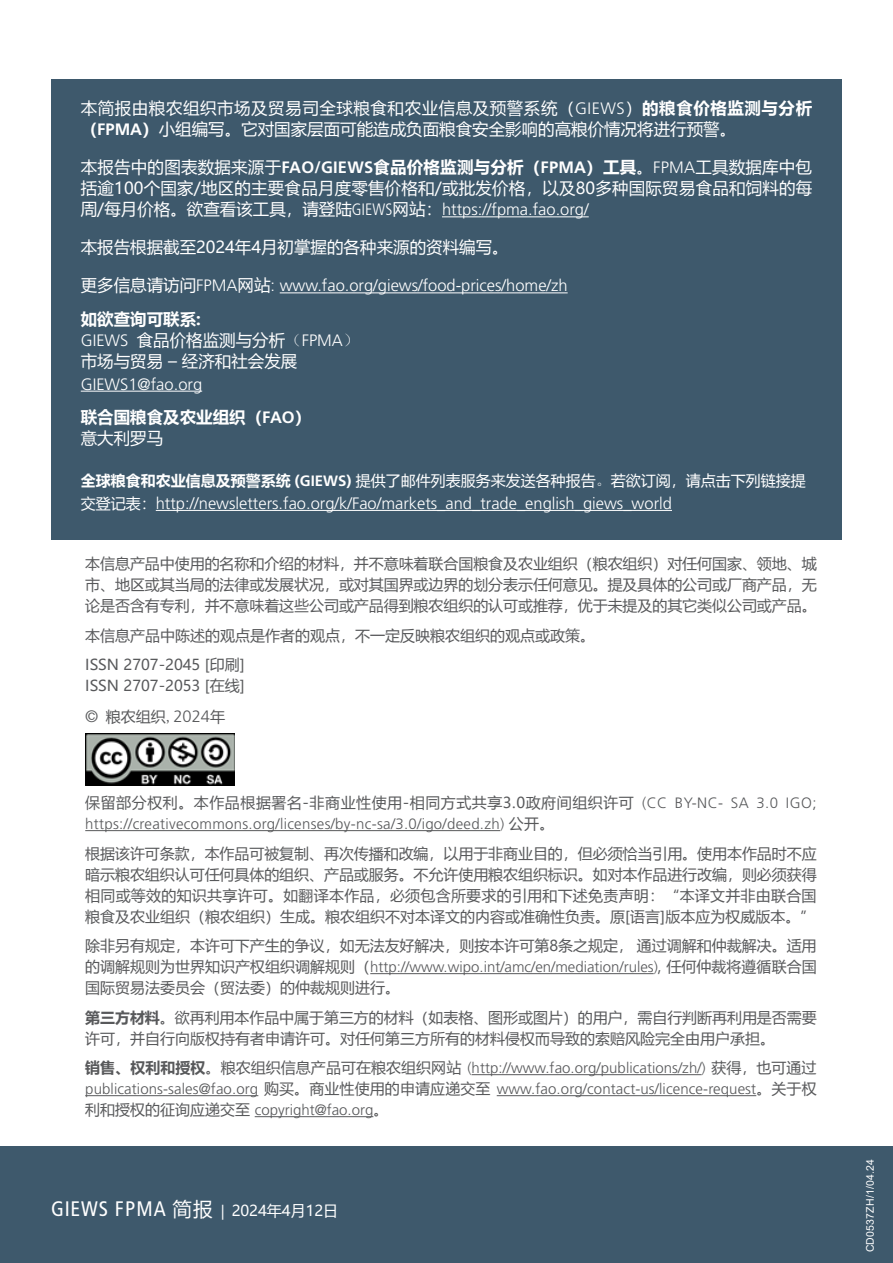
<style>
.page{position:relative;width:893px;height:1263px;background:#fff}
.page>*{position:absolute;margin:0;border:0;box-sizing:border-box;transform-origin:0 0}
.t1{font:16.5px/21px "Microsoft Ya Hei";letter-spacing:.01em;color:#fff}
.t2{font:300 16.5px "Frutiger LT Std";color:#fff}
.t3{font:700 16.5px/21px "Microsoft Ya Hei";color:#fff}
.t4{font:300 16.5px "Frutiger LT Std";color:#58595b}
.t5{font:15px/21px "Microsoft Ya Hei";color:#58595b;text-align:justify}
.t6{font:300 15px/21px "Frutiger LT Std";letter-spacing:.005em;color:#58595b;text-align:justify}
.t7{font:15px "Microsoft Ya Hei";color:#fff}
.t8{font:15px "Microsoft Ya Hei";letter-spacing:.035em;color:#58595b}
.t9{font:10.5px "Arial";letter-spacing:.02em;color:#fff}
.s1{font-family:"Frutiger LT Std";font-weight:300}
.s2{font-weight:700}
.s3{font-family:"Frutiger LT Std";font-weight:700}
.s4{font-family:"Microsoft Ya Hei";font-weight:400}
.s5{font-stretch:condensed}
.s6{font-family:"Sim Sun";font-weight:400}
.s7{font-family:"Frutiger LT Std"}
.s8{font-weight:400}
.s9{font-family:"Sim Sun"}
.s10{font-family:"Microsoft Ya Hei";font-weight:400;font-size:15px}
.s11{font-family:"Sim Sun";font-weight:400;font-size:15px}
.s12{font-family:"Microsoft Ya Hei";font-weight:700}
.s13{font-family:"Frutiger LT Std";font-stretch:condensed;font-size:21px}
.s14{font-size:19.5px}
.s15{font-family:"Frutiger LT Std";font-stretch:condensed}
</style>
<div class="page">
<div style="left:0;top:1146px;width:893px;height:117px;background:#3e596c"></div>
<div style="left:51px;top:80px;width:791px;height:460px;background:#3e596c"></div>
<hr style="left:442px;top:216px;width:147px;height:1px;background:#fff">
<hr style="left:280px;top:292px;width:288px;height:1px;background:#fff">
<hr style="left:81px;top:391px;width:121px;height:1px;background:#fff">
<hr style="left:156px;top:510px;width:516px;height:1px;background:#fff">
<hr style="left:85px;top:830px;width:415px;height:1px;background:#58595b">
<hr style="left:370px;top:973px;width:284px;height:1px;background:#58595b">
<hr style="left:472px;top:1074px;width:230px;height:1px;background:#58595b">
<hr style="left:85px;top:1095px;width:173px;height:1px;background:#58595b">
<hr style="left:497px;top:1095px;width:259px;height:1px;background:#58595b">
<hr style="left:255px;top:1116px;width:118px;height:1px;background:#58595b">
<img style="left:85px;top:734px;width:150px;height:51px">
<p class="t1" style="left:81px;top:97px;width:733px">本简报由粮农组织市场及贸易司全球粮食和农业信息及预警系统（<span class="s1">GIEWS</span>）<span class="s2">的粮食价格监测与分析（</span><span class="s3">FPMA</span><span class="s2">）</span>小组编写。它对国家层面可能造成负面粮食安全影响的高粮价情况将进行预警。</p>
<p class="t1" style="left:81px;top:156px;width:733px">本报告中的图表数据来源于<span class="s3">FAO/GIEWS</span><span class="s2">食品价格监测与分析（</span><span class="s3">FPMA</span><span class="s2">）工具</span>。<span class="s1">FPMA</span>工具数据库中包括逾100个国家/地区的主要食品月度零售价格和/或批发价格，以及80多种国际贸易食品和饲料的每</p>
<p class="t2" style="left:81px;top:200px;width:509px"><span class="s4">周/每月价格。欲查看该工具，请登陆</span><span class="s5">GIEWS</span><span class="s4">网站：</span>https://fpma.fao.org/</p>
<p class="t1" style="left:81px;top:236px;width:429px">本报告根据截至2024年4月初掌握的各种来源的资料编写。</p>
<p class="t2" style="left:81px;top:276px;width:488px"><span class="s4">更多信息请访问</span>FPMA<span class="s4">网站</span>: www.fao.org/giews/food-prices/home/zh</p>
<p class="t3" style="left:81px;top:308px;width:122px">如欲查询可联系:</p>
<p class="t2" style="left:81px;top:331px;width:280px">GIEWS <span class="s4">食品价格监测与分析</span><span class="s6">（</span>FPMA<span class="s6">）</span></p>
<p class="t1" style="left:81px;top:350px;width:218px">市场与贸易 – 经济和社会发展</p>
<p class="t2" style="left:81px;top:374px;width:123px">GIEWS1@fao.org</p>
<p class="t3" style="left:81px;top:406px;width:232px">联合国粮食及农业组织（<span class="s7">FAO</span>）<span class="s8">意大利罗马</span></p>
<p class="t7" style="left:81px;top:471px;width:727px"><span class="s2">全球粮食和农业信息及预警系统</span> <span class="s3">(GIEWS)</span> 提供了邮件列表服务来发送各种报告<span class="s9">。</span>若欲订阅，请点击下列链接提</p>
<p class="t2" style="left:81px;top:494px;width:593px"><span class="s10">交登记表：</span>http://newsletters.fao.org/k/Fao/markets_and_trade_english_giews_world</p>
<p class="t5" style="left:85px;top:553px;width:733px">本信息产品中使用的名称和介绍的材料，并不意味着联合国粮食及农业组织（粮农组织）对任何国家、领地、城市、地区或其当局的法律或发展状况，或对其国界或边界的划分表示任何意见。提及具体的公司或厂商产品，无论是否含有专利，并不意味着这些公司或产品得到粮农组织的认可或推荐，优于未提及的其它类似公司或产品。</p>
<p class="t5" style="left:85px;top:620px;width:511px;line-height:29.5px">本信息产品中陈述的观点是作者的观点，不一定反映粮农组织的观点或政策。<br>ISSN 2707-2045 [印刷]</p>
<p class="t5" style="left:85px;top:675px;width:161px">ISSN 2707-2053 [在线]</p>
<p class="t4" style="left:85px;top:707px;width:141px">© <span class="s10">粮农组织</span><span class="s11">,</span>2024<span class="s10">年</span></p>
<p class="t8" style="left:85px;top:792px;width:733px">保留部分权利。本作品根据署名-非商业性使用-相同方式共享3.0政府间组织许可 <span class="s1">(CC BY-NC- SA 3.0 IGO;</span></p>
<p class="t6" style="left:85px;top:814px;width:471px">https://creativecommons.org/licenses/by-nc-sa/3.0/igo/deed.zh) <span class="s4">公开。</span></p>
<p class="t5" style="left:85px;top:842px;width:733px">根据该许可条款，本作品可被复制、再次传播和改编，以用于非商业目的，但必须恰当引用。使用本作品时不应暗示粮农组织认可任何具体的组织、产品或服务。不允许使用粮农组织标识。如对本作品进行改编，则必须获得相同或等效的知识共享许可。如翻译本作品，必须包含所要求的引用和下述免责声明：“本译文并非由联合国粮食及农业组织（粮农组织）生成。粮农组织不对本译文的内容或准确性负责。原[语言]版本应为权威版本。”</p>
<p class="t5" style="left:85px;top:935px;width:733px">除非另有规定，本许可下产生的争议，如无法友好解决，则按本许可第8条之规定， 通过调解和仲裁解决。适用</p>
<p class="t6" style="left:85px;top:957px;width:733px"><span class="s4">的调解规则为世界知识产权组织调解规则（</span>http://www.wipo.int/amc/en/mediation/rules)<span class="s4">, 任何仲裁将遵循联合国</span></p>
<p class="t5" style="left:85px;top:972px;width:733px;line-height:29.5px">国际贸易法委员会（贸法委）的仲裁规则进行。<br><span class="s2">第三方材料</span>。欲再利用本作品中属于第三方的材料（如表格、图形或图片）的用户，需自行判断再利用是否需要</p>
<p class="t5" style="left:85px;top:1027px;width:691px">许可，并自行向版权持有者申请许可。对任何第三方所有的材料侵权而导致的索赔风险完全由用户承担。</p>
<p class="t6" style="left:85px;top:1058px;width:733px"><span class="s12">销售、权利和授权</span><span class="s4">。粮农组织信息产品可在粮农组织网站</span> (http://www.fao.org/publications/zh/) <span class="s4">获得，也可通过</span>publications-sales@fao.org <span class="s4">购买。商业性使用的申请应递交至</span> www.fao.org/contact-us/licence-request<span class="s4">。关于权利和授权的征询应递交至</span> copyright@fao.org<span class="s4">。</span></p>
<p class="t7" style="left:51px;top:1200px;width:289px"><span class="s13">GIEWS FPMA</span> <span class="s14">简报</span> <span class="s15">|</span> 2024年4月12日</p>
<p class="t9" style="left:863px;top:1252px;width:95px;rotate:-90deg">CD0537ZH/1/04.24</p>
</div>
